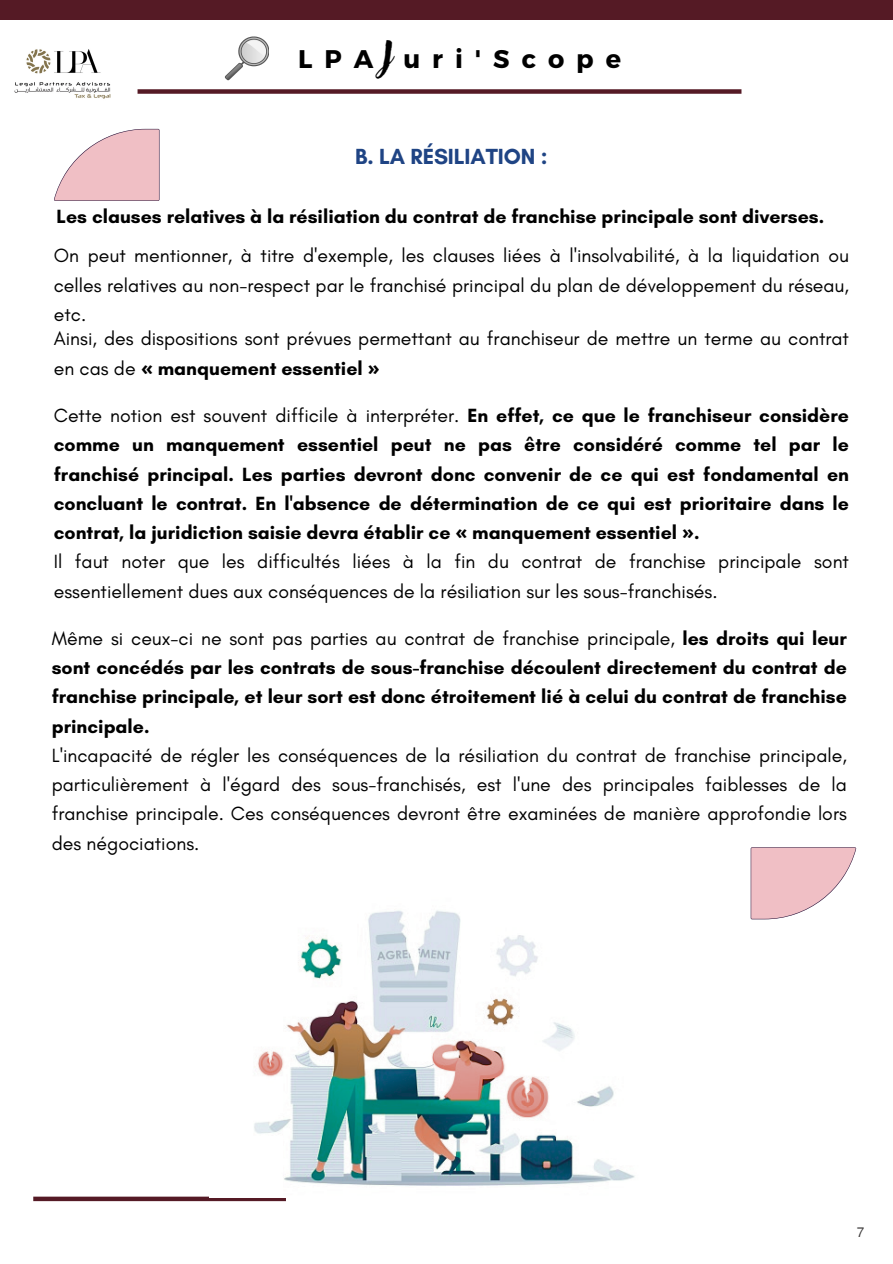
<style>
.page{position:relative;width:893px;height:1264px;background:#fff}
.page>*{position:absolute;margin:0;border:0;box-sizing:border-box;transform-origin:0 0}
.t1{font:33px "Adlery Pro Swash";color:#000}
.t2{font:700 25.5px "Montserrat";letter-spacing:.47em;color:#000}
.t3{font:700 22.35px "Glacial Indifference";letter-spacing:-.005em;color:#1f4484}
.t4{font:19.5px/29.2px "Glacial Indifference";color:#000;text-align:justify}
.t5{font:700 19.5px/29.2px "Glacial Indifference";color:#000;text-align:justify}
.t6{font:13.5px "Mukti";color:#3b3939}
.s1{font-family:"Noto Sans";font-weight:700}
.s2{font-weight:700}
.s3{font-weight:400}
.s4{font-family:"Noto Sans"}
</style>
<div class="page">
<div style="left:0;top:0;width:892px;height:20px;background:#551a25"></div>
<div style="left:137px;top:89px;width:604px;height:5px;background:#551a25"></div>
<img style="left:14px;top:49px;width:97px;height:50px">
<img style="left:224px;top:37px;width:45px;height:44px">
<div style="left:33px;top:1196px;width:253px;height:5px;background:#551a25"></div>
<svg style="left:54px;top:129px;width:105px;height:72px"></svg>
<svg style="left:750px;top:847px;width:106px;height:72px"></svg>
<img style="left:254px;top:910px;width:381px;height:276px">
<p class="t1" style="left:382px;top:39px;width:12px">J</p>
<p class="t2" style="left:298px;top:43px;width:324px">LPA uri'Scope</p>
<p class="t3" style="left:355px;top:143px;width:194px">B. LA RÉSILIATION :</p>
<p class="t5" style="left:57px;top:202px;width:769px">Les clauses relatives à la résiliation du contrat de franchise principale sont diverses.</p>
<p class="t4" style="left:54px;top:241px;width:796px">On peut mentionner, à titre d'exemple, les clauses liées à l'insolvabilité, à la liquidation ou celles relatives au non-respect par le franchisé principal du plan de développement du réseau, etc.</p>
<p class="t4" style="left:54px;top:324px;width:796px">Ainsi, des dispositions sont prévues permettant au franchiseur de mettre un terme au contrat en cas de <span class="s1">«</span> <span class="s2">manquement essentiel</span> <span class="s1">»</span></p>
<p class="t5" style="left:54px;top:400px;width:796px"><span class="s3">Cette notion est souvent difficile à interpréter.</span> En effet, ce que le franchiseur considère comme un manquement essentiel peut ne pas être considéré comme tel par le franchisé principal. Les parties devront donc convenir de ce qui est fondamental en concluant le contrat. En l'absence de détermination de ce qui est prioritaire dans le contrat, la juridiction saisie devra établir ce <span class="s4">«</span> manquement essentiel <span class="s4">»</span>.</p>
<p class="t4" style="left:54px;top:547px;width:796px">Il faut noter que les difficultés liées à la fin du contrat de franchise principale sont essentiellement dues aux conséquences de la résiliation sur les sous-franchisés.</p>
<p class="t5" style="left:52px;top:623px;width:796px"><span class="s3">Même si ceux-ci ne sont pas parties au contrat de franchise principale,</span> les droits qui leur sont concédés par les contrats de sous-franchise découlent directement du contrat de franchise principale, et leur sort est donc étroitement lié à celui du contrat de franchise principale.</p>
<p class="t4" style="left:52px;top:740px;width:796px">L'incapacité de régler les conséquences de la résiliation du contrat de franchise principale, particulièrement à l'égard des sous-franchisés, est l'une des principales faiblesses de la franchise principale. Ces conséquences devront être examinées de manière approfondie lors des négociations.</p>
<p class="t6" style="left:856px;top:1222px;width:9px">7</p>
</div>
